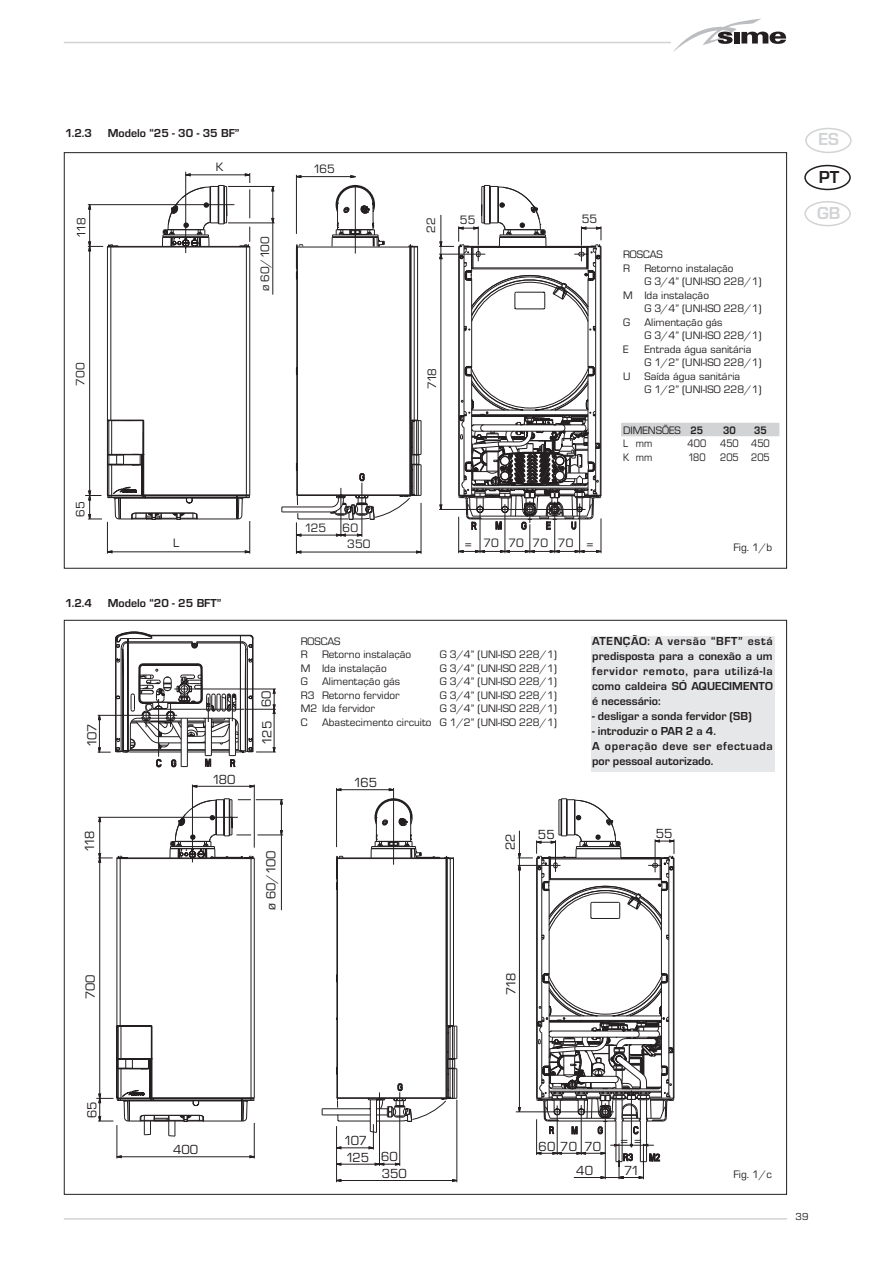
<style>
.page{position:relative;width:893px;height:1263px;background:#fff}
.page>*{position:absolute;margin:0;border:0;box-sizing:border-box;transform-origin:0 0}
.t1{font:700 18px "Eurostile T";color:#d1d3d4}
.t2{font:700 18px "Eurostile T";color:#231f20}
.t3{font:13.65px/24.5px "Eurostile T";color:#231f20}
.t4{font:12.6px "Eurostile T";color:#231f20}
.t5{font:700 12px/15px "Eurostile T";color:#231f20;text-align:justify}
.t6{font:11.25px/13.5px "Eurostile T";color:#231f20}
.t7{font:11.25px "Eurostile T";color:#231f20;scale:.9 1}
.t8{font:700 11.25px "Eurostile T";color:#231f20;scale:.9 1}
.t9{font:10.5px "Eurostile T";color:#231f20}
.s1{font-weight:700}
</style>
<div class="page">
<hr style="left:64px;top:42px;width:723px;height:1px;background:#d1d3d4">
<hr style="left:64px;top:1218px;width:723px;height:2px;background:#d1d3d4">
<div style="left:671px;top:17px;width:116px;height:37px;background:#fff"></div>
<svg style="left:673px;top:18px;width:113px;height:34px"></svg>
<svg style="left:805px;top:128px;width:46px;height:25px"></svg>
<svg style="left:804px;top:165px;width:46px;height:25px"></svg>
<svg style="left:804px;top:201px;width:46px;height:25px"></svg>
<svg style="left:98px;top:784px;width:157px;height:375px"></svg>
<svg style="left:116px;top:798px;width:157px;height:324px"></svg>
<svg style="left:321px;top:788px;width:353px;height:395px"></svg>
<svg style="left:97px;top:631px;width:179px;height:136px"></svg>
<svg style="left:85px;top:171px;width:516px;height:383px"></svg>
<div style="left:621px;top:423px;width:158px;height:13px;background:#d1d3d4"></div>
<div style="left:590px;top:636px;width:184px;height:135px;background:#e6e7e8"></div>
<p class="t5" style="left:65px;top:127px;width:28px">1.2.3</p>
<p class="t5" style="left:108px;top:127px;width:133px">Modelo “25 - 30 - 35 BF”</p>
<p class="t4" style="left:77px;top:238px;width:22px;rotate:-90deg">118</p>
<p class="t4" style="left:76px;top:386px;width:25px;rotate:-90deg">700</p>
<p class="t4" style="left:76px;top:517px;width:17px;rotate:-90deg">65</p>
<p class="t4" style="left:216px;top:163px;width:9px">K</p>
<p class="t4" style="left:313px;top:164px;width:23px">165</p>
<p class="t4" style="left:261px;top:291px;width:57px;rotate:-90deg">ø 60/100</p>
<p class="t4" style="left:427px;top:233px;width:17px;rotate:-90deg">22</p>
<p class="t4" style="left:460px;top:215px;width:17px">55</p>
<p class="t4" style="left:582px;top:215px;width:17px">55</p>
<p class="t4" style="left:428px;top:389px;width:22px;rotate:-90deg">718</p>
<p class="t4" style="left:173px;top:539px;width:8px">L</p>
<p class="t4" style="left:304px;top:523px;width:23px">125</p>
<p class="t4" style="left:342px;top:523px;width:17px">60</p>
<p class="t4" style="left:347px;top:540px;width:25px">350</p>
<p class="t4" style="left:464px;top:539px;width:131px">= 70707070 =</p>
<p class="t5" style="left:65px;top:597px;width:28px">1.2.4</p>
<p class="t5" style="left:108px;top:597px;width:115px">Modelo “20 - 25 BFT”</p>
<p class="t6" style="left:623px;top:249px;width:41px">ROSCAS<br>R</p>
<p class="t6" style="left:644px;top:262px;width:91px">Retorno instalação</p>
<p class="t6" style="left:644px;top:276px;width:119px">G 3/4” (UNI-ISO 228/1)</p>
<p class="t6" style="left:623px;top:289px;width:87px">M Ida instalação</p>
<p class="t6" style="left:644px;top:303px;width:119px">G 3/4” (UNI-ISO 228/1)</p>
<p class="t6" style="left:623px;top:316px;width:8px">G</p>
<p class="t6" style="left:644px;top:316px;width:119px">Alimentação gás<br>G 3/4” (UNI-ISO 228/1)</p>
<p class="t6" style="left:623px;top:343px;width:7px">E</p>
<p class="t6" style="left:644px;top:343px;width:109px">Entrada água sanitária</p>
<p class="t6" style="left:644px;top:357px;width:119px">G 1/2” (UNI-ISO 228/1)</p>
<p class="t6" style="left:623px;top:370px;width:119px">U Saída água sanitária</p>
<p class="t6" style="left:644px;top:384px;width:119px">G 1/2” (UNI-ISO 228/1)</p>
<p class="t6" style="left:623px;top:424px;width:82px">DIMENSÕES <span class="s1">25</span></p>
<p class="t8" style="left:723px;top:426px;width:16px">30</p>
<p class="t8" style="left:754px;top:426px;width:16px">35</p>
<p class="t7" style="left:623px;top:440px;width:34px">L mm</p>
<p class="t7" style="left:687px;top:440px;width:93px">400 450 450</p>
<p class="t7" style="left:623px;top:453px;width:34px">K mm</p>
<p class="t7" style="left:688px;top:453px;width:21px">180</p>
<p class="t7" style="left:720px;top:453px;width:57px">205 205</p>
<p class="t6" style="left:733px;top:542px;width:40px">Fig. 1/b</p>
<p class="t3" style="left:81px;top:747px;width:25px;rotate:-90deg">107</p>
<p class="t3" style="left:79px;top:852px;width:23px;rotate:-90deg">118</p>
<p class="t3" style="left:79px;top:999px;width:27px;rotate:-90deg">700</p>
<p class="t3" style="left:212px;top:769px;width:25px">180</p>
<p class="t3" style="left:256px;top:745px;width:56px;rotate:-90deg">125 60</p>
<p class="t3" style="left:260px;top:910px;width:61px;rotate:-90deg">ø 60/100</p>
<p class="t6" style="left:301px;top:635px;width:41px">ROSCAS<br>R</p>
<p class="t6" style="left:322px;top:649px;width:91px">Retorno instalação</p>
<p class="t6" style="left:439px;top:649px;width:119px">G 3/4” (UNI-ISO 228/1)</p>
<p class="t6" style="left:301px;top:662px;width:87px">M Ida instalação</p>
<p class="t6" style="left:440px;top:662px;width:119px">G 3/4” (UNI-ISO 228/1)</p>
<p class="t6" style="left:301px;top:676px;width:8px">G</p>
<p class="t6" style="left:322px;top:676px;width:80px">Alimentação gás</p>
<p class="t6" style="left:440px;top:676px;width:119px">G 3/4” (UNI-ISO 228/1)</p>
<p class="t6" style="left:301px;top:689px;width:100px">R3 Retorno fervidor</p>
<p class="t6" style="left:439px;top:689px;width:119px">G 3/4” (UNI-ISO 228/1)</p>
<p class="t6" style="left:301px;top:703px;width:76px">M2 Ida fervidor</p>
<p class="t6" style="left:439px;top:703px;width:119px">G 3/4” (UNI-ISO 228/1)</p>
<p class="t6" style="left:301px;top:716px;width:8px">C</p>
<p class="t6" style="left:322px;top:716px;width:236px">Abastecimento circuito G 1/2” (UNI-ISO 228/1)</p>
<p class="t3" style="left:353px;top:771px;width:25px">165</p>
<p class="t5" style="left:592px;top:635px;width:182px">ATENÇÃO: A versão “BFT” está predisposta para a conexão a um fervidor remoto, para utilizá-la como caldeira SÓ AQUECIMENTO é necessário:</p>
<p class="t5" style="left:592px;top:710px;width:161px">- desligar a sonda fervidor (SB)</p>
<p class="t5" style="left:592px;top:725px;width:182px;text-align:left">- introduzir o PAR 2 a 4.<br>A operação deve ser efectuada por pessoal autorizado.</p>
<p class="t3" style="left:499px;top:850px;width:18px;rotate:-90deg">22</p>
<p class="t3" style="left:538px;top:823px;width:18px">55</p>
<p class="t3" style="left:655px;top:822px;width:18px">55</p>
<p class="t3" style="left:500px;top:995px;width:24px;rotate:-90deg">718</p>
<h1 class="t1" style="left:818px;top:134px;width:22px">ES</h1>
<h1 class="t2" style="left:818px;top:171px;width:22px">PT</h1>
<h1 class="t1" style="left:817px;top:207px;width:25px">GB</h1>
<p class="t3" style="left:81px;top:1118px;width:18px;rotate:-90deg">65</p>
<p class="t3" style="left:173px;top:1138px;width:27px">400</p>
<p class="t3" style="left:344px;top:1130px;width:25px">107</p>
<p class="t3" style="left:346px;top:1147px;width:54px">125 60</p>
<p class="t3" style="left:382px;top:1163px;width:27px">350</p>
<p class="t3" style="left:576px;top:1135px;width:26px;text-indent:-38px">60 70 70<br>40</p>
<p class="t3" style="left:620px;top:1131px;width:24px">= =</p>
<p class="t3" style="left:624px;top:1160px;width:17px">71</p>
<p class="t6" style="left:733px;top:1169px;width:40px">Fig. 1/c</p>
<p class="t9" style="left:795px;top:1213px;width:14px">39</p>
</div>
